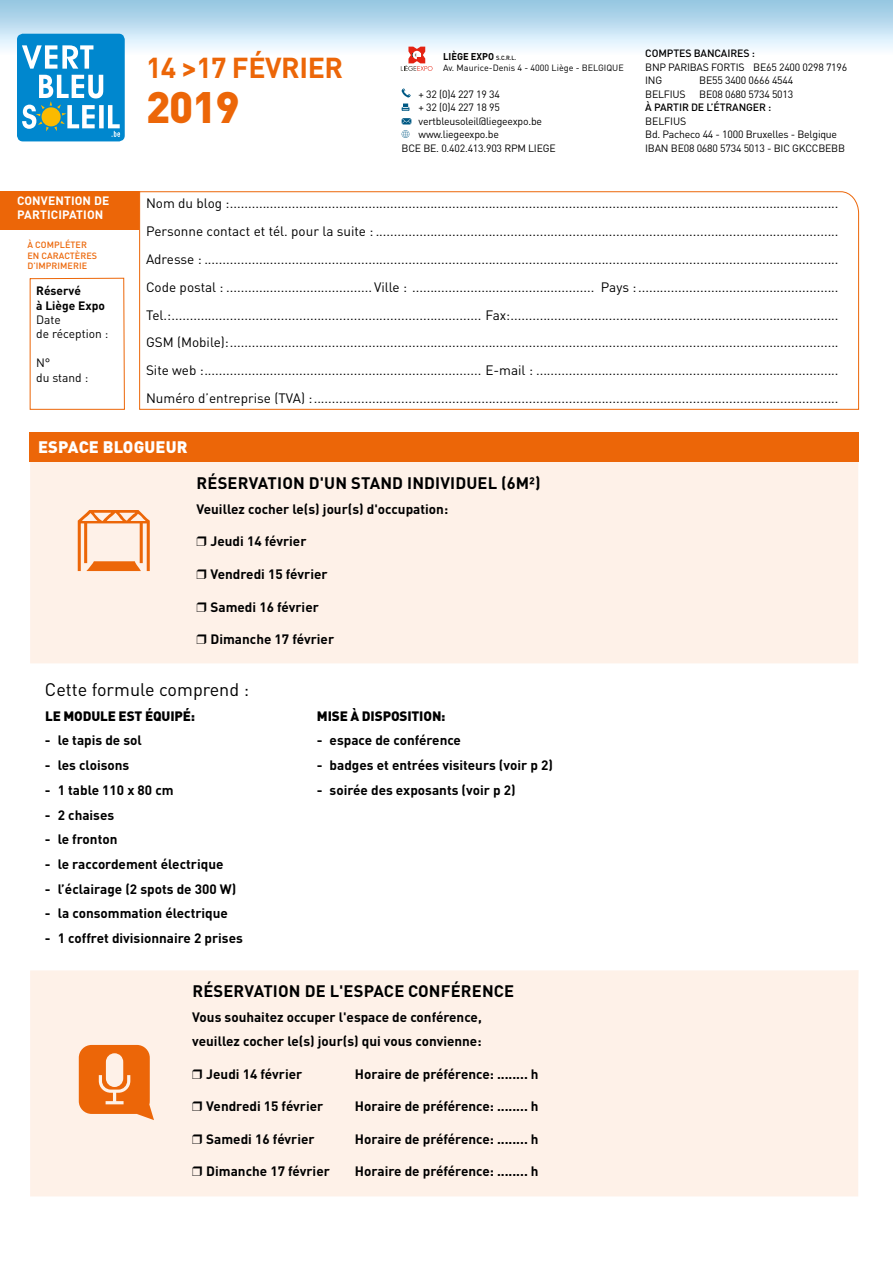
<style>
.page{position:relative;width:893px;height:1263px;background:#fff}
.page>*{position:absolute;margin:0;border:0;box-sizing:border-box;transform-origin:0 0}
.t1{font:900 43.5px "DINOT";color:#ec6608}
.t2{font:700 28.5px "DINOT";letter-spacing:-.015em;color:#ec6608}
.t3{font:18px "DINOT";color:#000}
.t4{font:700 16.5px "DINOT";letter-spacing:.01em;color:#000}
.t5{font:900 16.5px "DINOT";letter-spacing:.01em;color:#fff}
.t6{font:13.5px/27.8px "DINOT";color:#000;text-align:justify}
.t7{font:700 13.5px/24.8px "DINOT";color:#000}
.t8{font:900 13.5px "DINOT";letter-spacing:-.01em;color:#000}
.t9{font:12px/14.4px "DINOT";color:#000}
.t10{font:700 12px/14.4px "DINOT";letter-spacing:.01em;color:#fff}
.t11{font:700 12px/14.4px "DINOT";color:#000}
.t12{font:10.5px/13.5px "DINOT";letter-spacing:-.02em;color:#000}
.t13{font:500 10.5px "DINOT";letter-spacing:-.01em;color:#000}
.t14{font:700 9.75px "DINOT";color:#000;scale:.96 1}
.t15{font:9px "DINOT";color:#000}
.t16{font:500 9px/10.5px "DINOT";letter-spacing:.005em;color:#ec6608}
.s1{font-weight:500;font-size:6px}
</style>
<div class="page">
<div style="left:0;top:0;width:893px;height:57px;background:linear-gradient(to bottom,#8fc3e0,#fff)"></div>
<svg style="left:401px;top:88px;width:10px;height:10px"></svg>
<svg style="left:402px;top:104px;width:7px;height:7px"></svg>
<svg style="left:402px;top:118px;width:9px;height:20px"></svg>
<svg style="left:401px;top:47px;width:31px;height:23px"></svg>
<div style="left:17px;top:34px;width:108px;height:107px;background:#0087ce;border-radius:6px"></div>
<svg style="left:22px;top:45px;width:71px;height:24px"></svg>
<svg style="left:22px;top:75px;width:98px;height:62px"></svg>
<div style="left:30px;top:462px;width:828px;height:201px;background:#fef1e8"></div>
<div style="left:30px;top:970px;width:829px;height:226px;background:#fef1e8"></div>
<div style="left:0;top:191px;width:139px;height:39px;background:#ec6608"></div>
<svg style="left:139px;top:191px;width:720px;height:219px"></svg>
<div style="left:30px;top:432px;width:829px;height:30px;background:#ec6608"></div>
<svg style="left:29px;top:277px;width:96px;height:133px"></svg>
<svg style="left:79px;top:1045px;width:75px;height:75px;background:#f08c45"></svg>
<svg style="left:78px;top:510px;width:72px;height:61px;background:#f7c19b"></svg>
<h2 class="t2" style="left:146px;top:48px;width:199px">14 &gt;17 FÉVRIER</h2>
<h1 class="t1" style="left:146px;top:77px;width:95px">2019</h1>
<p class="t14" style="left:443px;top:50px;width:78px">LIÈGE EXPO <span class="s1">S.C.R.L.</span></p>
<p class="t15" style="left:443px;top:61px;width:182px">Av. Maurice-Denis 4 - 4000 Liège - BELGIQUE</p>
<p class="t12" style="left:419px;top:87px;width:83px">+ 32 (0)4 227 19 34</p>
<p class="t12" style="left:419px;top:100px;width:83px">+ 32 (0)4 227 18 95</p>
<p class="t12" style="left:419px;top:114px;width:125px">vertbleusoleil@liegeexpo.be</p>
<p class="t12" style="left:419px;top:127px;width:82px">www.liegeexpo.be</p>
<p class="t12" style="left:402px;top:141px;width:156px">BCE BE. 0.402.413.903 RPM LIEGE</p>
<p class="t13" style="left:645px;top:47px;width:111px">COMPTES BANCAIRES :</p>
<p class="t12" style="left:645px;top:60px;width:204px">BNP PARIBAS FORTIS BE65 2400 0298 7196<br>ING</p>
<p class="t12" style="left:699px;top:73px;width:96px">BE55 3400 0666 4544</p>
<p class="t12" style="left:645px;top:87px;width:42px">BELFIUS</p>
<p class="t12" style="left:699px;top:87px;width:96px">BE08 0680 5734 5013</p>
<p class="t13" style="left:645px;top:101px;width:128px">À PARTIR DE L’ÉTRANGER :</p>
<p class="t12" style="left:645px;top:114px;width:201px">BELFIUS<br>Bd. Pacheco 44 - 1000 Bruxelles - Belgique<br>IBAN BE08 0680 5734 5013 - BIC GKCCBEBB</p>
<p class="t10" style="left:17px;top:193px;width:94px">CONVENTION DE<br>PARTICIPATION</p>
<p class="t16" style="left:27px;top:239px;width:71px">À COMPLÉTER<br>EN CARACTÈRES<br>D’IMPRIMERIE</p>
<p class="t6" style="left:146px;top:189px;width:694px">Nom du blog :.......................................................................................................................................................................<br>Personne contact et tél. pour la suite : ...............................................................................................................................<br>Adresse : ..............................................................................................................................................................................<br>Code postal : ........................................ Ville : .................................................. Pays :.......................................................<br>Tel.:..................................................................................... Fax:..........................................................................................<br>GSM (Mobile):.......................................................................................................................................................................<br>Site web :............................................................................ E-mail : ...................................................................................<br>Numéro d’entreprise (TVA) :................................................................................................................................................</p>
<p class="t5" style="left:38px;top:436px;width:151px">ESPACE BLOGUEUR</p>
<p class="t11" style="left:36px;top:283px;width:70px">Réservé<br>à Liège Expo</p>
<p class="t9" style="left:36px;top:312px;width:74px">Date<br>de réception :</p>
<p class="t9" style="left:36px;top:355px;width:54px">N°<br>du stand :</p>
<p class="t4" style="left:197px;top:472px;width:346px">RÉSERVATION D'UN STAND INDIVIDUEL (6M²)</p>
<p class="t7" style="left:197px;top:496px;width:253px">Veuillez cocher le(s) jour(s) d'occupation:</p>
<p class="t7" style="left:197px;top:529px;width:111px">❒ Jeudi 14 février</p>
<p class="t7" style="left:197px;top:561px;width:133px">❒ Vendredi 15 février</p>
<p class="t7" style="left:197px;top:594px;width:124px">❒ Samedi 16 février</p>
<p class="t7" style="left:197px;top:626px;width:139px">❒ Dimanche 17 février</p>
<h3 class="t3" style="left:45px;top:677px;width:206px">Cette formule comprend :</h3>
<p class="t8" style="left:45px;top:707px;width:152px">LE MODULE EST ÉQUIPÉ:</p>
<p class="t7" style="left:45px;top:728px;width:99px">- le tapis de sol</p>
<p class="t7" style="left:45px;top:752px;width:86px">- les cloisons</p>
<p class="t7" style="left:45px;top:777px;width:130px">- 1 table 110 x 80 cm</p>
<p class="t7" style="left:45px;top:802px;width:71px">- 2 chaises</p>
<p class="t7" style="left:45px;top:826px;width:74px">- le fronton</p>
<p class="t7" style="left:45px;top:851px;width:180px">- le raccordement électrique</p>
<p class="t7" style="left:45px;top:876px;width:193px">- l’éclairage (2 spots de 300 W)</p>
<p class="t7" style="left:45px;top:900px;width:185px">- la consommation électrique</p>
<p class="t7" style="left:45px;top:925px;width:199px">- 1 coffret divisionnaire 2 prises</p>
<p class="t8" style="left:317px;top:707px;width:130px">MISE À DISPOSITION:</p>
<p class="t7" style="left:317px;top:728px;width:146px">- espace de conférence</p>
<p class="t7" style="left:317px;top:752px;width:237px">- badges et entrées visiteurs (voir p 2)</p>
<p class="t7" style="left:317px;top:777px;width:200px">- soirée des exposants (voir p 2)</p>
<p class="t4" style="left:192px;top:980px;width:323px">RÉSERVATION DE L'ESPACE CONFÉRENCE</p>
<p class="t7" style="left:192px;top:1004px;width:291px">Vous souhaitez occuper l'espace de conférence, veuillez cocher le(s) jour(s) qui vous convienne:</p>
<p class="t7" style="left:192px;top:1061px;width:111px">❒ Jeudi 14 février</p>
<p class="t7" style="left:355px;top:1061px;width:185px">Horaire de préférence: ........ h</p>
<p class="t7" style="left:192px;top:1093px;width:133px">❒ Vendredi 15 février</p>
<p class="t7" style="left:355px;top:1093px;width:185px">Horaire de préférence: ........ h</p>
<p class="t7" style="left:192px;top:1126px;width:124px">❒ Samedi 16 février</p>
<p class="t7" style="left:355px;top:1126px;width:185px">Horaire de préférence: ........ h</p>
<p class="t7" style="left:192px;top:1159px;width:139px">❒ Dimanche 17 février</p>
<p class="t7" style="left:355px;top:1159px;width:185px">Horaire de préférence: ........ h</p>
</div>
